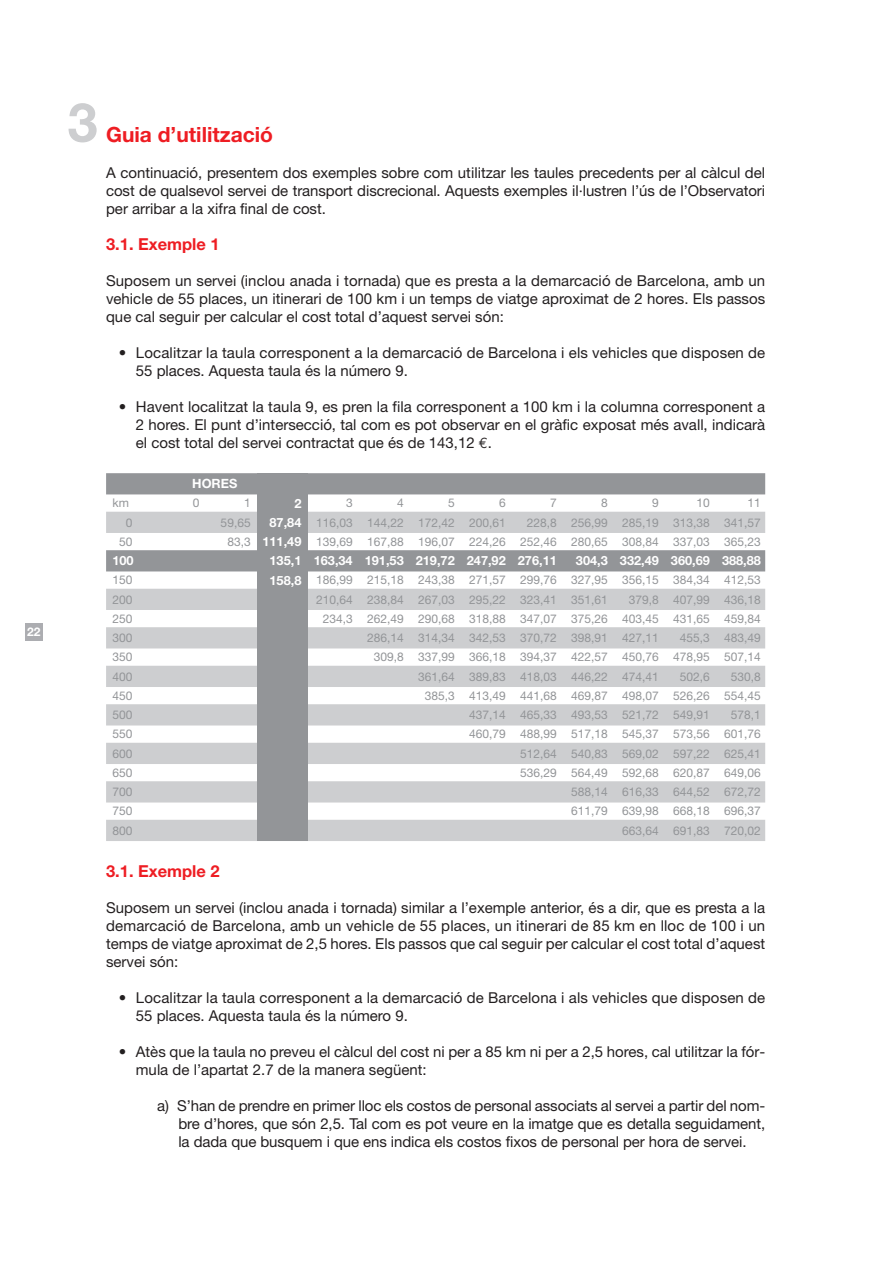
<style>
.page{position:relative;width:893px;height:1263px;background:#fff}
.page>*{position:absolute;margin:0;border:0;box-sizing:border-box;transform-origin:0 0}
.t1{font:700 54px "Helvetica Neue";color:#cdced0}
.t2{font:700 21px "Helvetica Neue";color:#ee1d23}
.t3{font:700 16.5px "Helvetica Neue";color:#ee1d23}
.t4{font:15px/18px "Helvetica Neue";color:#231f20;text-align:justify}
.t5{font:700 12.75px/19.2px "Helvetica Neue";color:#fff;text-align:right}
.t6{font:12px "Helvetica Neue";color:#939598}
.t7{font:700 12px "Helvetica Neue";color:#fff}
.s1{font-family:"Euro Mono"}
</style>
<div class="page">
<div style="left:106px;top:473px;width:659px;height:21px;background:#939598"></div>
<div style="left:106px;top:512px;width:659px;height:21px;background:#cdced0"></div>
<div style="left:106px;top:550px;width:659px;height:21px;background:#939598"></div>
<div style="left:106px;top:589px;width:659px;height:21px;background:#cdced0"></div>
<div style="left:106px;top:627px;width:659px;height:21px;background:#cdced0"></div>
<div style="left:106px;top:666px;width:659px;height:21px;background:#cdced0"></div>
<div style="left:106px;top:704px;width:659px;height:21px;background:#cdced0"></div>
<div style="left:106px;top:743px;width:659px;height:21px;background:#cdced0"></div>
<div style="left:106px;top:781px;width:659px;height:21px;background:#cdced0"></div>
<div style="left:106px;top:820px;width:659px;height:21px;background:#cdced0"></div>
<div style="left:25px;top:624px;width:17px;height:17px;background:#acadb1"></div>
<div style="left:257px;top:473px;width:51px;height:368px;background:#939598"></div>
<p class="t7" style="left:27px;top:627px;width:15px">22</p>
<h1 class="t1" style="left:68px;top:103px;width:32px">3</h1>
<h2 class="t2" style="left:106px;top:127px;width:169px">Guia d’utilització</h2>
<p class="t4" style="left:106px;top:165px;width:661px">A continuació, presentem dos exemples sobre com utilitzar les taules precedents per al càlcul del cost de qualsevol servei de transport discrecional. Aquests exemples il·lustren l’ús de l’Observatori per arribar a la xifra final de cost.</p>
<p class="t3" style="left:106px;top:238px;width:115px">3.1. Exemple 1</p>
<p class="t4" style="left:106px;top:273px;width:661px">Suposem un servei (inclou anada i tornada) que es presta a la demarcació de Barcelona, amb un vehicle de 55 places, un itinerari de 100 km i un temps de viatge aproximat de 2 hores. Els passos que cal seguir per calcular el cost total d’aquest servei són:</p>
<p class="t4" style="left:136px;top:345px;width:631px;text-indent:-17px">• Localitzar la taula corresponent a la demarcació de Barcelona i els vehicles que disposen de<br>55 places. Aquesta taula és la número 9.</p>
<p class="t4" style="left:136px;top:399px;width:631px;text-indent:-17px">• Havent localitzat la taula 9, es pren la fila corresponent a 100 km i la columna corresponent a 2 hores. El punt d’intersecció, tal com es pot observar en el gràfic exposat més avall, indicarà el cost total del servei contractat que és de 143,12 <span class="s1">€</span>.</p>
<p class="t5" style="left:192px;top:475px;width:47px">HORES</p>
<p class="t6" style="left:112px;top:499px;width:18px">km</p>
<p class="t6" style="left:193px;top:499px;width:8px">0</p>
<p class="t6" style="left:244px;top:499px;width:8px">1</p>
<p class="t6" style="left:346px;top:499px;width:8px">3</p>
<p class="t6" style="left:397px;top:499px;width:8px">4</p>
<p class="t6" style="left:448px;top:499px;width:8px">5</p>
<p class="t6" style="left:499px;top:499px;width:8px">6</p>
<p class="t6" style="left:550px;top:499px;width:8px">7</p>
<p class="t6" style="left:601px;top:499px;width:8px">8</p>
<p class="t6" style="left:652px;top:499px;width:8px">9</p>
<p class="t6" style="left:697px;top:499px;width:15px">10</p>
<p class="t6" style="left:748px;top:499px;width:15px">11</p>
<p class="t6" style="left:126px;top:518px;width:8px">0</p>
<p class="t6" style="left:221px;top:518px;width:32px">59,65</p>
<p class="t6" style="left:316px;top:518px;width:191px">116,03 144,22 172,42 200,61</p>
<p class="t6" style="left:527px;top:518px;width:236px">228,8 256,99 285,19 313,38 341,57</p>
<p class="t6" style="left:119px;top:537px;width:15px">50</p>
<p class="t6" style="left:227px;top:537px;width:25px">83,3</p>
<p class="t6" style="left:316px;top:537px;width:446px">139,69 167,88 196,07 224,26 252,46 280,65 308,84 337,03 365,23</p>
<p class="t5" style="left:112px;top:552px;width:23px">100</p>
<p class="t5" style="left:314px;top:552px;width:245px">163,34 191,53 219,72 247,92 276,11</p>
<p class="t5" style="left:576px;top:552px;width:186px">304,3 332,49 360,69 388,88</p>
<p class="t6" style="left:112px;top:576px;width:22px">150</p>
<p class="t6" style="left:316px;top:576px;width:446px">186,99 215,18 243,38 271,57 299,76 327,95 356,15 384,34 412,53</p>
<p class="t6" style="left:112px;top:595px;width:22px">200</p>
<p class="t6" style="left:316px;top:595px;width:293px">210,64 238,84 267,03 295,22 323,41 351,61</p>
<p class="t6" style="left:629px;top:595px;width:134px">379,8 407,99 436,18</p>
<p class="t6" style="left:112px;top:614px;width:22px">250</p>
<p class="t6" style="left:323px;top:614px;width:440px">234,3 262,49 290,68 318,88 347,07 375,26 403,45 431,65 459,84</p>
<p class="t6" style="left:112px;top:633px;width:22px">300</p>
<p class="t6" style="left:367px;top:633px;width:293px">286,14 314,34 342,53 370,72 398,91 427,11</p>
<p class="t6" style="left:680px;top:633px;width:83px">455,3 483,49</p>
<p class="t6" style="left:112px;top:653px;width:22px">350</p>
<p class="t6" style="left:374px;top:653px;width:389px">309,8 337,99 366,18 394,37 422,57 450,76 478,95 507,14</p>
<p class="t6" style="left:112px;top:672px;width:22px">400</p>
<p class="t6" style="left:418px;top:672px;width:242px">361,64 389,83 418,03 446,22 474,41</p>
<p class="t6" style="left:680px;top:672px;width:32px">502,6</p>
<p class="t6" style="left:731px;top:672px;width:32px">530,8</p>
<p class="t6" style="left:112px;top:691px;width:22px">450</p>
<p class="t6" style="left:425px;top:691px;width:338px">385,3 413,49 441,68 469,87 498,07 526,26 554,45</p>
<p class="t6" style="left:112px;top:710px;width:22px">500</p>
<p class="t6" style="left:469px;top:710px;width:242px">437,14 465,33 493,53 521,72 549,91</p>
<p class="t6" style="left:731px;top:710px;width:32px">578,1</p>
<p class="t6" style="left:112px;top:730px;width:22px">550</p>
<p class="t6" style="left:469px;top:730px;width:293px">460,79 488,99 517,18 545,37 573,56 601,76</p>
<p class="t6" style="left:112px;top:749px;width:22px">600</p>
<p class="t6" style="left:520px;top:749px;width:242px">512,64 540,83 569,02 597,22 625,41</p>
<p class="t6" style="left:112px;top:768px;width:22px">650</p>
<p class="t6" style="left:520px;top:768px;width:242px">536,29 564,49 592,68 620,87 649,06</p>
<p class="t6" style="left:112px;top:787px;width:22px">700</p>
<p class="t6" style="left:571px;top:787px;width:191px">588,14 616,33 644,52 672,72</p>
<p class="t6" style="left:112px;top:807px;width:22px">750</p>
<p class="t6" style="left:571px;top:807px;width:191px">611,79 639,98 668,18 696,37</p>
<p class="t6" style="left:112px;top:826px;width:22px">800</p>
<p class="t6" style="left:622px;top:826px;width:140px">663,64 691,83 720,02</p>
<p class="t3" style="left:106px;top:865px;width:115px">3.1. Exemple 2</p>
<p class="t4" style="left:106px;top:900px;width:661px">Suposem un servei (inclou anada i tornada) similar a l’exemple anterior, és a dir, que es presta a la demarcació de Barcelona, amb un vehicle de 55 places, un itinerari de 85 km en lloc de 100 i un temps de viatge aproximat de 2,5 hores. Els passos que cal seguir per calcular el cost total d’aquest servei són:</p>
<p class="t4" style="left:136px;top:990px;width:631px;text-indent:-17px">• Localitzar la taula corresponent a la demarcació de Barcelona i als vehicles que disposen de<br>55 places. Aquesta taula és la número 9.</p>
<p class="t4" style="left:136px;top:1044px;width:631px;text-indent:-17px">• Atès que la taula no preveu el càlcul del cost ni per a 85 km ni per a 2,5 hores, cal utilitzar la fór&shy;mula de l’apartat 2.7 de la manera següent:</p>
<p class="t4" style="left:178px;top:1098px;width:588px;text-indent:-21px">a) S’han de prendre en primer lloc els costos de personal associats al servei a partir del nom&shy;bre d’hores, que són 2,5. Tal com es pot veure en la imatge que es detalla seguidament, la dada que busquem i que ens indica els costos fixos de personal per hora de servei.</p>
<p class="t5" style="left:262px;top:495px;width:40px">2<br>87,84<br>111,49<br>135,1<br>158,8</p>
</div>
